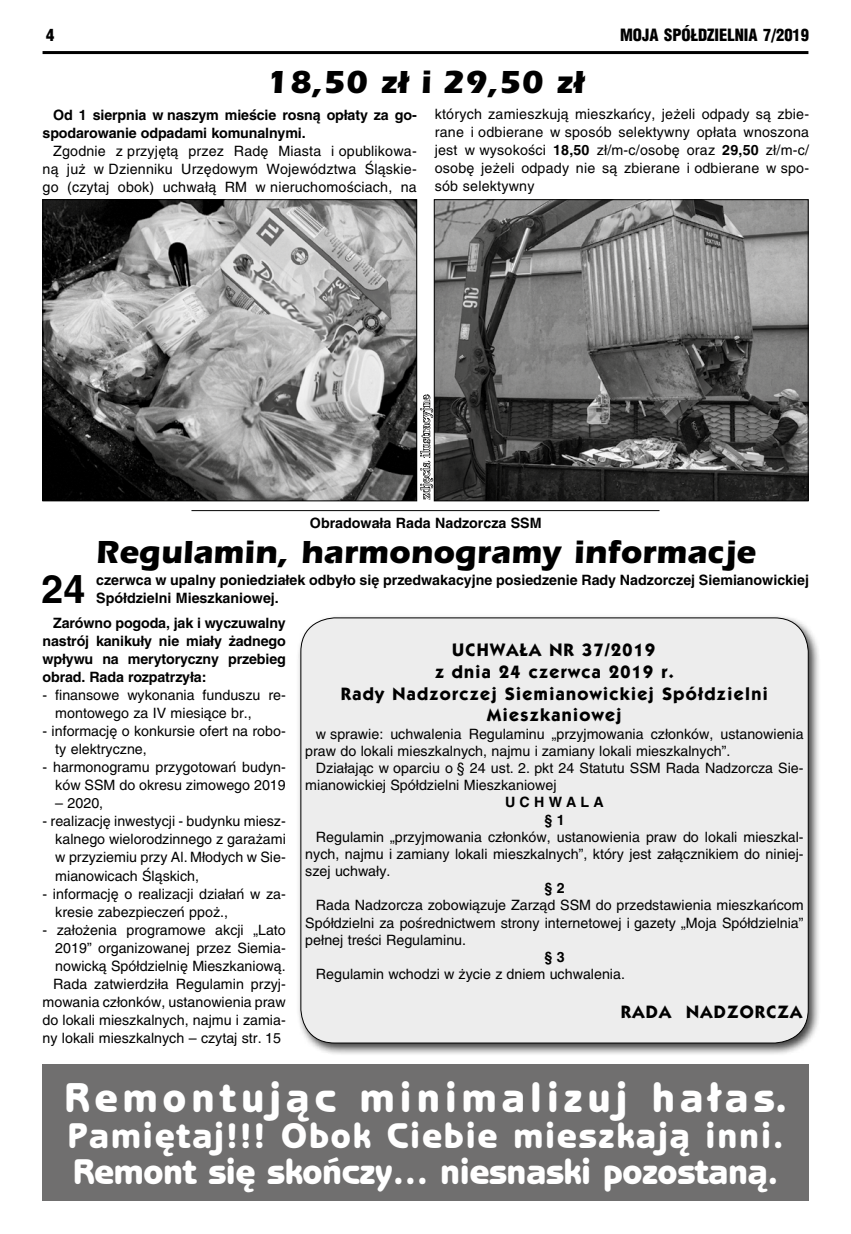
<style>
.page{position:relative;width:851px;height:1234px;background:#fff}
.page>*{position:absolute;margin:0;border:0;box-sizing:border-box;transform-origin:0 0}
.t1{font:42px "Benguiat Gothic Heavy CE Heavy";letter-spacing:.12em;color:#fff}
.t2{font:39.3px "Helvetica CE Bold";color:#000}
.t3{font:36px/36px "Benguiat Gothic Heavy CE Heavy";letter-spacing:-.01em;color:#fff}
.t4{font:33px "Eras CE Bold";color:#000}
.t5{font:18px/21.8px "Kabel Bold CE Bold";letter-spacing:.075em;color:#000;text-align:center}
.t6{font:900 16.5px "Switzerland Cond";color:#000}
.t7{font:14.25px/18px "Helvetica CE Medium";color:#000}
.t8{font:14.25px/18px "Helvetica CE Bold";color:#000}
.t9{font:13.5px "Times CE Medium";color:#fff}
.s1{font-family:"Helvetica CE Bold"}
</style>
<div class="page">
<hr style="left:43px;top:51px;width:765px;height:3px;background:#000">
<img style="left:45px;top:201px;width:370px;height:298px">
<div style="left:43px;top:199px;width:374px;height:302px;border:1px solid #000"></div>
<img style="left:436px;top:201px;width:370px;height:298px">
<div style="left:434px;top:199px;width:374px;height:302px;border:1px solid #000"></div>
<svg style="left:420px;top:394px;width:13px;height:106px"></svg>
<div style="left:296px;top:613px;width:524px;height:442px;background:#000;opacity:.75"></div>
<div style="left:301px;top:617px;width:507px;height:425px;background:#ededed;border-radius:34px"></div>
<hr style="left:191px;top:510px;width:468px;height:1px;background:#000">
<div style="left:43px;top:1064px;width:765px;height:136px;background:#706f6f"></div>
<p class="t6" style="left:46px;top:24px;width:10px">4</p>
<p class="t6" style="left:620px;top:24px;width:190px">MOJA SPÓŁDZIELNIA 7/2019</p>
<h3 class="t4" style="left:267px;top:63px;width:318px">18,50 zł i 29,50 zł</h3>
<p class="t8" style="left:43px;top:105px;width:376px;text-indent:11px">Od 1 sierpnia w naszym mieście rosną opłaty za go&shy;spodarowanie odpadami komunalnymi.</p>
<p class="t7" style="left:43px;top:141px;width:376px;text-align:justify;text-indent:11px">Zgodnie z przyjętą przez Radę Miasta i opublikowa&shy;ną już w Dzienniku Urzędowym Województwa Śląskie&shy;go (czytaj obok) uchwałą RM w nieruchomościach, na</p>
<p class="t7" style="left:435px;top:105px;width:376px;text-align:justify">których zamieszkują mieszkańcy, jeżeli odpady są zbie&shy;rane i odbierane w sposób selektywny opłata wnoszona jest w wysokości <span class="s1">18,50</span> zł/m-c/osobę oraz <span class="s1">29,50</span> zł/m-c/ osobę jeżeli odpady nie są zbierane i odbierane w spo&shy;sób selektywny</p>
<p class="t9" style="left:417px;top:499px;width:106px;rotate:-90deg">zdjęcia ilustracyjne</p>
<p class="t8" style="left:310px;top:514px;width:233px">Obradowała Rada Nadzorcza SSM</p>
<h3 class="t4" style="left:96px;top:532px;width:661px">Regulamin, harmonogramy informacje</h3>
<h2 class="t2" style="left:41px;top:565px;width:45px">24</h2>
<p class="t8" style="left:96px;top:570px;width:714px">czerwca w upalny poniedziałek odbyło się przedwakacyjne posiedzenie Rady Nadzorczej Siemianowickiej<br>Spółdzielni Mieszkaniowej.</p>
<p class="t8" style="left:43px;top:614px;width:245px;text-align:justify;text-indent:11px">Zarówno pogoda, jak i wyczuwalny nastrój kanikuły nie miały żadnego wpływu na merytoryczny przebieg obrad. Rada rozpatrzyła:</p>
<p class="t7" style="left:55px;top:686px;width:232px;text-indent:-13px">- finansowe wykonania funduszu re&shy;montowego za IV miesiące br.,</p>
<p class="t7" style="left:55px;top:722px;width:232px;text-indent:-13px">- informację o konkursie ofert na robo&shy;ty elektryczne,</p>
<p class="t7" style="left:43px;top:758px;width:245px;text-align:right">- harmonogramu przygotowań budyn&shy;ków SSM do okresu zimowego 2019</p>
<p class="t7" style="left:55px;top:794px;width:49px">– 2020,</p>
<p class="t7" style="left:55px;top:812px;width:232px;text-align:justify;text-indent:-13px">- realizację inwestycji - budynku miesz&shy;kalnego wielorodzinnego z garażami w przyziemiu przy Al. Młodych w Sie&shy;mianowicach Śląskich,</p>
<p class="t7" style="left:55px;top:884px;width:232px;text-indent:-13px">- informację o realizacji działań w za&shy;kresie zabezpieczeń ppoż.,</p>
<p class="t7" style="left:43px;top:920px;width:245px">- założenia programowe akcji „Lato</p>
<p class="t7" style="left:55px;top:938px;width:232px">2019” organizowanej przez Siemia-</p>
<p class="t7" style="left:55px;top:956px;width:232px">nowicką Spółdzielnię Mieszkaniową.</p>
<p class="t7" style="left:53px;top:974px;width:234px">Rada zatwierdziła Regulamin przyj-</p>
<p class="t7" style="left:43px;top:992px;width:245px">mowania członków, ustanowienia praw</p>
<p class="t7" style="left:43px;top:1010px;width:245px">do lokali mieszkalnych, najmu i zamia-</p>
<p class="t7" style="left:43px;top:1028px;width:240px">ny lokali mieszkalnych – czytaj str. 15</p>
<p class="t5" style="left:341px;top:639px;width:428px">UCHWAŁA NR 37/2019<br>z dnia 24 czerwca 2019 r.<br>Rady Nadzorczej Siemianowickiej Spółdzielni<br>Mieszkaniowej</p>
<p class="t7" style="left:305px;top:724px;width:500px;line-height:17.1px;text-indent:11px">w sprawie: uchwalenia Regulaminu „przyjmowania członków, ustanowienia praw do lokali mieszkalnych, najmu i zamiany lokali mieszkalnych”.</p>
<p class="t7" style="left:305px;top:759px;width:500px;line-height:17.1px;text-indent:11px">Działając w oparciu o § 24 ust. 2. pkt 24 Statutu SSM Rada Nadzorcza Sie&shy;mianowickiej Spółdzielni Mieszkaniowej</p>
<p class="t8" style="left:505px;top:793px;width:100px;line-height:17.1px;text-align:center">UC H WAL A § 1</p>
<p class="t7" style="left:305px;top:827px;width:500px;line-height:17.1px;text-align:justify;text-indent:11px">Regulamin „przyjmowania członków, ustanowienia praw do lokali mieszkal&shy;nych, najmu i zamiany lokali mieszkalnych”, który jest załącznikiem do niniej&shy;szej uchwały.</p>
<p class="t8" style="left:544px;top:879px;width:22px">§ 2</p>
<p class="t7" style="left:305px;top:896px;width:500px;line-height:17.1px;text-align:justify;text-indent:11px">Rada Nadzorcza zobowiązuje Zarząd SSM do przedstawienia mieszkańcom Spółdzielni za pośrednictwem strony internetowej i gazety „Moja Spółdzielnia” pełnej treści Regulaminu.</p>
<p class="t8" style="left:544px;top:947px;width:22px">§ 3</p>
<p class="t7" style="left:316px;top:964px;width:310px">Regulamin wchodzi w życie z dniem uchwalenia.</p>
<p class="t5" style="left:621px;top:1000px;width:182px">RADA NADZORCZA</p>
<h1 class="t1" style="left:64px;top:1072px;width:725px">Remontując minimalizuj hałas.</h1>
<h3 class="t3" style="left:67px;top:1117px;width:717px">Pamiętaj!!! Obok Ciebie mieszkają inni.<br>Remont się skończy… niesnaski pozostaną.</h3>
</div>
